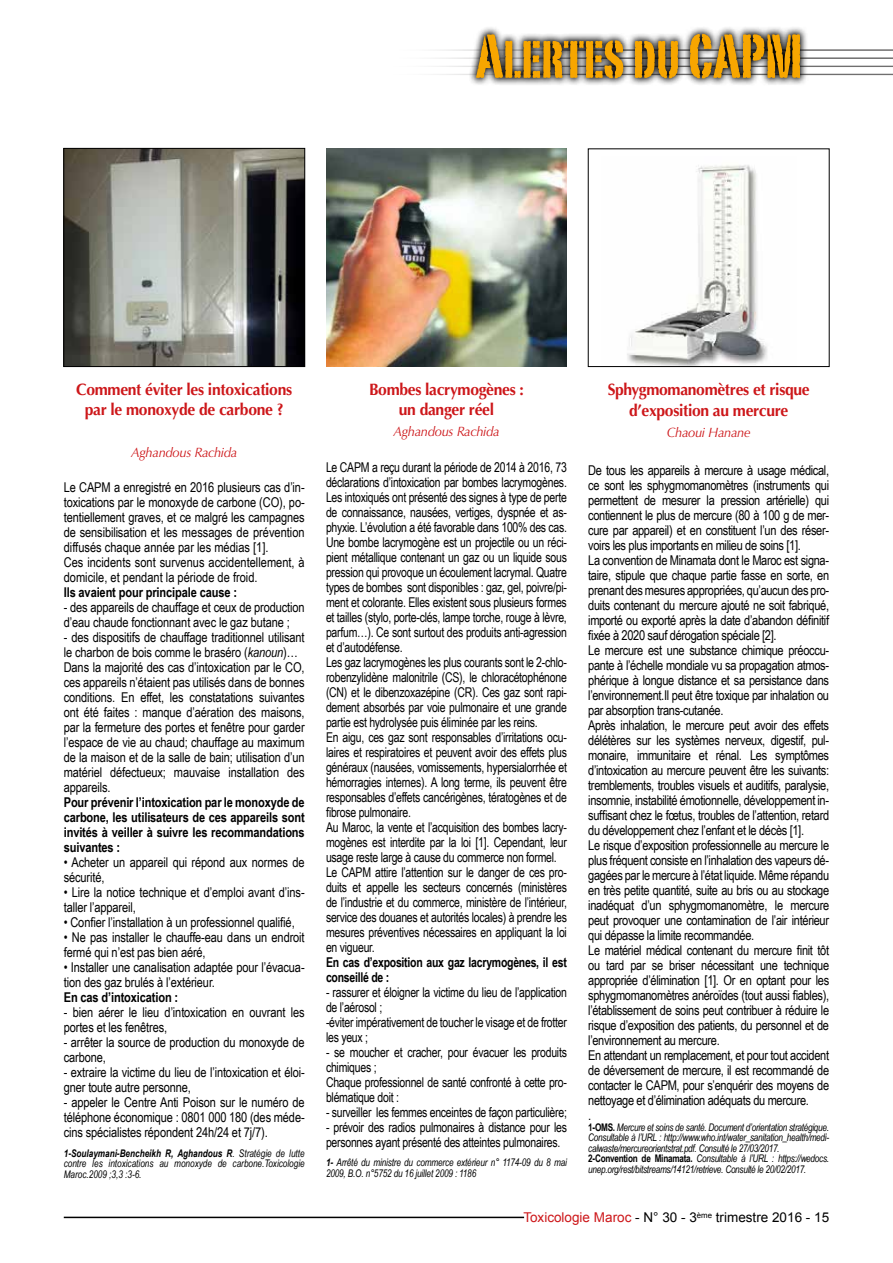
<style>
.page{position:relative;width:893px;height:1263px;background:#fff}
.page>*{position:absolute;margin:0;border:0;box-sizing:border-box;transform-origin:0 0}
.t1{font:60.75px "Portago ITCTT";color:#f7a600}
.t2{font:700 16.5px/20.7px "Optima";letter-spacing:-.02em;color:#cd171a;text-align:center;scale:.95 1}
.t3{font:13.5px/15px "Arial Narrow";letter-spacing:-.02em;color:#000}
.t4{font:13.5px/15px "Arial Narrow";letter-spacing:-.02em;color:#000;scale:.95 1}
.t5{font:700 13.5px/15px "Arial Narrow";letter-spacing:-.01em;color:#000;text-align:justify}
.t6{font:700 13.5px/15px "Arial Narrow";letter-spacing:-.01em;color:#000;scale:.95 1}
.t7{font:italic 13.5px "Optima";letter-spacing:-.02em;color:#cd171a;scale:.95 1}
.t8{font:13.5px "Arial";color:#000}
.t9{font:italic 10.5px/10.5px "Arial Narrow";letter-spacing:-.025em;color:#000;scale:.95 1}
.s1{font-style:italic}
.s2{font-weight:700}
.s3{font-weight:700;font-style:normal}
.s4{color:#cd171a}
</style>
<div class="page">
<hr style="left:379px;top:49px;width:514px;height:2px;background:#706f6f">
<hr style="left:379px;top:57px;width:514px;height:2px;background:#706f6f">
<hr style="left:379px;top:66px;width:514px;height:1px;background:#706f6f">
<hr style="left:379px;top:74px;width:514px;height:1px;background:#706f6f">
<hr style="left:64px;top:1217px;width:460px;height:1px;background:#000">
<svg style="left:468px;top:27px;width:340px;height:58px"></svg>
<img style="left:627px;top:165px;width:140px;height:200px">
<img style="left:66px;top:150px;width:237px;height:215px">
<div style="left:64px;top:148px;width:241px;height:219px;border:1px solid #000"></div>
<img style="left:326px;top:149px;width:241px;height:218px">
<h1 class="t1" style="left:476px;top:18px;width:328px">Alertes du CAPM</h1>
<p class="t2" style="left:76px;top:379px;width:229px">Comment éviter les intoxications par le monoxyde de carbone ?</p>
<p class="t7" style="left:131px;top:444px;width:113px">Aghandous Rachida</p>
<p class="t3" style="left:64px;top:479px;width:242px">Le CAPM a enregistré en 2016 plusieurs cas d’in&shy;toxications par le monoxyde de carbone (CO), po&shy;tentiellement graves, et ce malgré les campagnes de sensibilisation et les messages de prévention diffusés chaque année par les médias [1].<br>Ces incidents sont survenus accidentellement, à domicile, et pendant la période de froid.</p>
<p class="t5" style="left:64px;top:584px;width:175px">Ils avaient pour principale cause :</p>
<p class="t3" style="left:64px;top:599px;width:242px">- des appareils de chauffage et ceux de production d’eau chaude fonctionnant avec le gaz butane ;</p>
<p class="t3" style="left:64px;top:629px;width:242px">- des dispositifs de chauffage traditionnel utilisant le charbon de bois comme le braséro (<span class="s1">kanoun</span>)… Dans la majorité des cas d’intoxication par le CO, ces appareils n’étaient pas utilisés dans de bonnes conditions. En effet, les constatations suivantes ont été faites : manque d’aération des maisons, par la fermeture des portes et fenêtre pour garder l’espace de vie au chaud; chauffage au maximum de la maison et de la salle de bain; utilisation d’un matériel défectueux; mauvaise installation des appareils.</p>
<p class="t5" style="left:64px;top:794px;width:242px">Pour prévenir l’intoxication par le monoxyde de carbone, les utilisateurs de ces appareils sont invités à veiller à suivre les recommandations suivantes :</p>
<p class="t3" style="left:64px;top:854px;width:242px">• Acheter un appareil qui répond aux normes de sécurité,</p>
<p class="t3" style="left:64px;top:884px;width:242px">• Lire la notice technique et d’emploi avant d’ins&shy;taller l’appareil,</p>
<p class="t3" style="left:64px;top:914px;width:232px">• Confier l’installation à un professionnel qualifié,</p>
<p class="t3" style="left:64px;top:929px;width:242px">• Ne pas installer le chauffe-eau dans un endroit fermé qui n’est pas bien aéré,</p>
<p class="t3" style="left:64px;top:959px;width:242px">• Installer une canalisation adaptée pour l’évacua&shy;tion des gaz brulés à l’extérieur.</p>
<p class="t5" style="left:64px;top:989px;width:116px">En cas d’intoxication :</p>
<p class="t3" style="left:64px;top:1004px;width:242px">- bien aérer le lieu d’intoxication en ouvrant les portes et les fenêtres,</p>
<p class="t3" style="left:64px;top:1034px;width:242px">- arrêter la source de production du monoxyde de carbone,</p>
<p class="t3" style="left:64px;top:1064px;width:242px">- extraire la victime du lieu de l’intoxication et éloi&shy;gner toute autre personne,</p>
<p class="t3" style="left:64px;top:1094px;width:242px;text-align:justify">- appeler le Centre Anti Poison sur le numéro de téléphone économique : 0801 000 180 (des méde&shy;cins spécialistes répondent 24h/24 et 7j/7).</p>
<p class="t9" style="left:64px;top:1148px;width:255px;text-align:justify"><span class="s2">1-Soulaymani-Bencheikh R, Aghandous R</span>. Stratégie de lutte contre les intoxications au monoxyde de carbone.Toxicologie Maroc.2009 ;3,3 :3-6.</p>
<p class="t2" style="left:369px;top:379px;width:165px">Bombes lacrymogènes : un danger réel</p>
<p class="t7" style="left:393px;top:424px;width:113px">Aghandous Rachida</p>
<p class="t4" style="left:326px;top:459px;width:255px">Le CAPM a reçu durant la période de 2014 à 2016, 73 déclarations d’intoxication par bombes lacrymogènes.<br>Les intoxiqués ont présenté des signes à type de perte de connaissance, nausées, vertiges, dyspnée et as&shy;phyxie. L’évolution a été favorable dans 100% des cas.<br>Une bombe lacrymogène est un projectile ou un réci&shy;pient métallique contenant un gaz ou un liquide sous pression qui provoque un écoulement lacrymal. Quatre types de bombes sont disponibles : gaz, gel, poivre/pi&shy;ment et colorante. Elles existent sous plusieurs formes et tailles (stylo, porte-clés, lampe torche, rouge à lèvre, parfum…). Ce sont surtout des produits anti-agression et d’autodéfense.<br>Les gaz lacrymogènes les plus courants sont le 2-chlo&shy;robenzylidène malonitrile (CS), le chloracétophénone (CN) et le dibenzoxazépine (CR). Ces gaz sont rapi&shy;dement absorbés par voie pulmonaire et une grande partie est hydrolysée puis éliminée par les reins.<br>En aigu, ces gaz sont responsables d’irritations ocu&shy;laires et respiratoires et peuvent avoir des effets plus généraux (nausées, vomissements, hypersialorrhée et hémorragies internes). A long terme, ils peuvent être responsables d’effets cancérigènes, tératogènes et de fibrose pulmonaire.<br>Au Maroc, la vente et l’acquisition des bombes lacry&shy;mogènes est interdite par la loi [1]. Cependant, leur usage reste large à cause du commerce non formel.<br>Le CAPM attire l’attention sur le danger de ces pro&shy;duits et appelle les secteurs concernés (ministères de l’industrie et du commerce, ministère de l’intérieur, service des douanes et autorités locales) à prendre les mesures préventives nécessaires en appliquant la loi en vigueur.</p>
<p class="t6" style="left:326px;top:954px;width:255px">En cas d’exposition aux gaz lacrymogènes, il est conseillé de :</p>
<p class="t4" style="left:326px;top:984px;width:255px">- rassurer et éloigner la victime du lieu de l’application de l’aérosol ;<br>-éviter impérativement de toucher le visage et de frotter les yeux ;</p>
<p class="t4" style="left:326px;top:1044px;width:255px">- se moucher et cracher, pour évacuer les produits chimiques ;<br>Chaque professionnel de santé confronté à cette pro&shy;blématique doit :</p>
<p class="t4" style="left:326px;top:1104px;width:255px">- surveiller les femmes enceintes de façon particulière;</p>
<p class="t4" style="left:326px;top:1119px;width:255px">- prévoir des radios pulmonaires à distance pour les personnes ayant présenté des atteintes pulmonaires.</p>
<p class="t9" style="left:326px;top:1157px;width:255px"><span class="s2">1-</span> Arrêté du ministre du commerce extérieur n° 1174-09 du 8 mai<br>2009, B.O. n°5752 du 16 juillet 2009 : 1186</p>
<p class="t2" style="left:608px;top:379px;width:214px">Sphygmomanomètres et risque d’exposition au mercure</p>
<p class="t7" style="left:667px;top:424px;width:90px">Chaoui Hanane</p>
<p class="t3" style="left:588px;top:462px;width:242px">De tous les appareils à mercure à usage médical, ce sont les sphygmomanomètres (instruments qui permettent de mesurer la pression artérielle) qui contiennent le plus de mercure (80 à 100 g de mer&shy;cure par appareil) et en constituent l’un des réser&shy;voirs les plus importants en milieu de soins [1].<br>La convention de Minamata dont le Maroc est signa&shy;taire, stipule que chaque partie fasse en sorte, en prenant des mesures appropriées, qu’aucun des pro&shy;duits contenant du mercure ajouté ne soit fabriqué, importé ou exporté après la date d’abandon définitif fixée à 2020 sauf dérogation spéciale [2].<br>Le mercure est une substance chimique préoccu&shy;pante à l’échelle mondiale vu sa propagation atmos&shy;phérique à longue distance et sa persistance dans l’environnement.Il peut être toxique par inhalation ou par absorption trans-cutanée.<br>Après inhalation, le mercure peut avoir des effets délétères sur les systèmes nerveux, digestif, pul&shy;monaire, immunitaire et rénal. Les symptômes d’intoxication au mercure peuvent être les suivants: tremblements, troubles visuels et auditifs, paralysie, insomnie, instabilité émotionnelle, développement in&shy;suffisant chez le fœtus, troubles de l’attention, retard du développement chez l’enfant et le décès [1].<br>Le risque d’exposition professionnelle au mercure le plus fréquent consiste en l’inhalation des vapeurs dé&shy;gagées par le mercure à l’état liquide. Même répandu en très petite quantité, suite au bris ou au stockage inadéquat d’un sphygmomanomètre, le mercure peut provoquer une contamination de l’air intérieur qui dépasse la limite recommandée.<br>Le matériel médical contenant du mercure finit tôt ou tard par se briser nécessitant une technique appropriée d’élimination [1]. Or en optant pour les sphygmomanomètres anéroïdes (tout aussi fiables), l’établissement de soins peut contribuer à réduire le risque d’exposition des patients, du personnel et de l’environnement au mercure.<br>En attendant un remplacement, et pour tout accident de déversement de mercure, il est recommandé de contacter le CAPM, pour s’enquérir des moyens de nettoyage et d’élimination adéquats du mercure.<br>.</p>
<p class="t9" style="left:588px;top:1122px;width:255px"><span class="s3">1-OMS.</span> Mercure et soins de santé. Document d’orientation stratégique.<br>Consultable à l’URL : http://www.who.int/water_sanitation_health/medi&shy;calwaste/mercureorientstrat.pdf. Consulté le 27/03/2017.<br><span class="s3">2-Convention de Minamata.</span> Consultable à l’URL : https://wedocs. unep.org/rest/bitstreams/14121/retrieve. Consulté le 20/02/2017.</p>
<p class="t8" style="left:523px;top:1209px;width:307px"><span class="s4">Toxicologie Maroc</span> - N° 30 - 3<sup>ème</sup> trimestre 2016 - 15</p>
</div>
